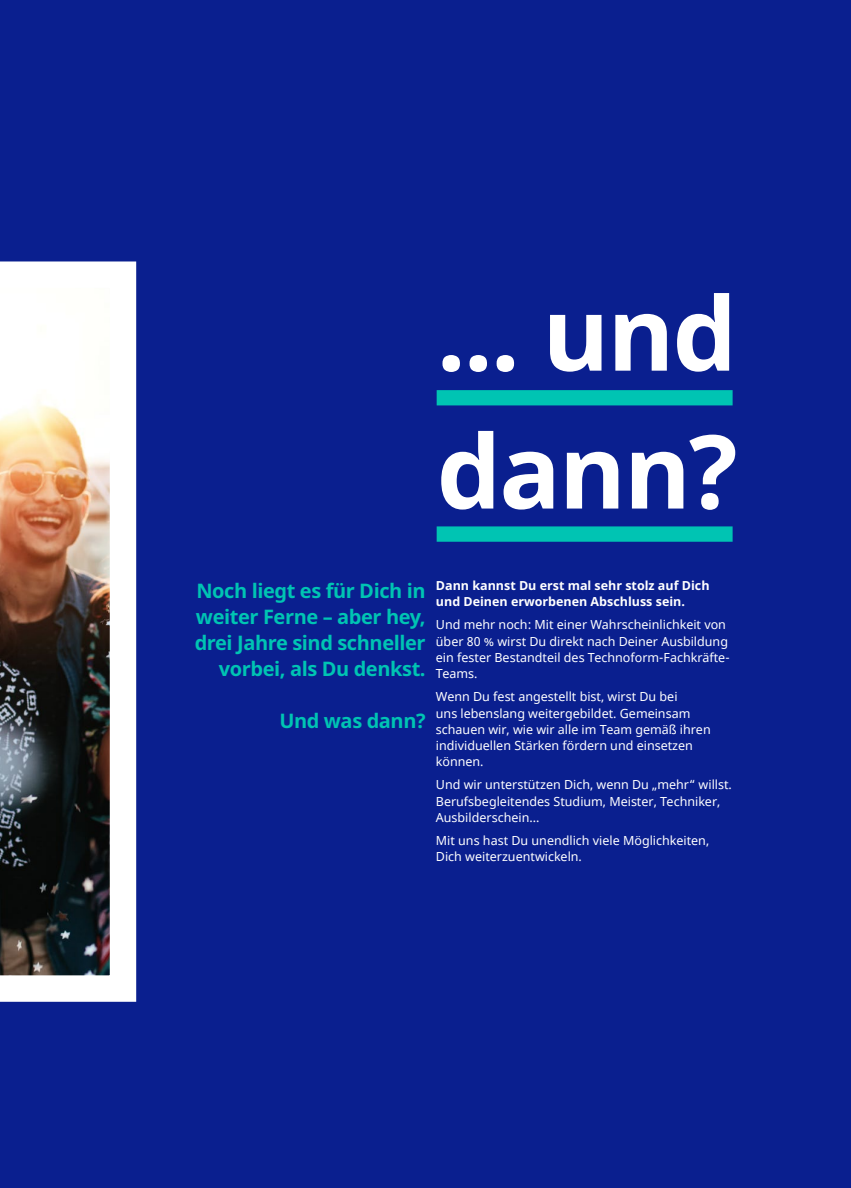
<style>
.page{position:relative;width:851px;height:1188px;background:#fff}
.page>*{position:absolute;margin:0;border:0;box-sizing:border-box;transform-origin:0 0}
.t1{font:700 102px/137.8px "Noto Sans";letter-spacing:-.02em;color:#fff}
.t2{font:700 20px/26px "Noto Sans";letter-spacing:-.02em;color:#00c4b3;text-align:right}
.t3{font:12.5px/16.2px "Noto Sans";color:#fff}
.t4{font:700 12.5px/16.2px "Noto Sans";color:#fff}
</style>
<div class="page">
<div style="left:0;top:0;width:850px;height:1187px;background:#0a1f8f"></div>
<img style="left:0;top:261px;width:136px;height:740px">
<div style="left:436px;top:390px;width:296px;height:15px;background:#00c4b3"></div>
<div style="left:436px;top:526px;width:296px;height:15px;background:#00c4b3"></div>
<h1 class="t1" style="left:436px;top:267px;width:302px">... und dann?</h1>
<h2 class="t2" style="left:195px;top:578px;width:232px">Noch liegt es für Dich in weiter Ferne – aber hey, drei Jahre sind schneller vorbei, als Du denkst.</h2>
<h2 class="t2" style="left:279px;top:708px;width:148px">Und was dann?</h2>
<p class="t4" style="left:436px;top:577px;width:275px">Dann kannst Du erst mal sehr stolz auf Dich und Deinen erworbenen Abschluss sein.</p>
<p class="t3" style="left:436px;top:617px;width:295px">Und mehr noch: Mit einer Wahrscheinlichkeit von über 80 % wirst Du direkt nach Deiner Ausbildung ein fester Bestandteil des Technoform-Fachkräfte-Teams.</p>
<p class="t3" style="left:436px;top:688px;width:276px">Wenn Du fest angestellt bist, wirst Du bei<br>uns lebenslang weitergebildet. Gemeinsam schauen wir, wie wir alle im Team gemäß ihren individuellen Stärken fördern und einsetzen können.</p>
<p class="t3" style="left:436px;top:777px;width:297px">Und wir unterstützen Dich, wenn Du „mehr“ willst.<br>Berufsbegleitendes Studium, Meister, Techniker,<br>Ausbilderschein...</p>
<p class="t3" style="left:436px;top:832px;width:275px">Mit uns hast Du unendlich viele Möglichkeiten,<br>Dich weiterzuentwickeln.</p>
</div>
